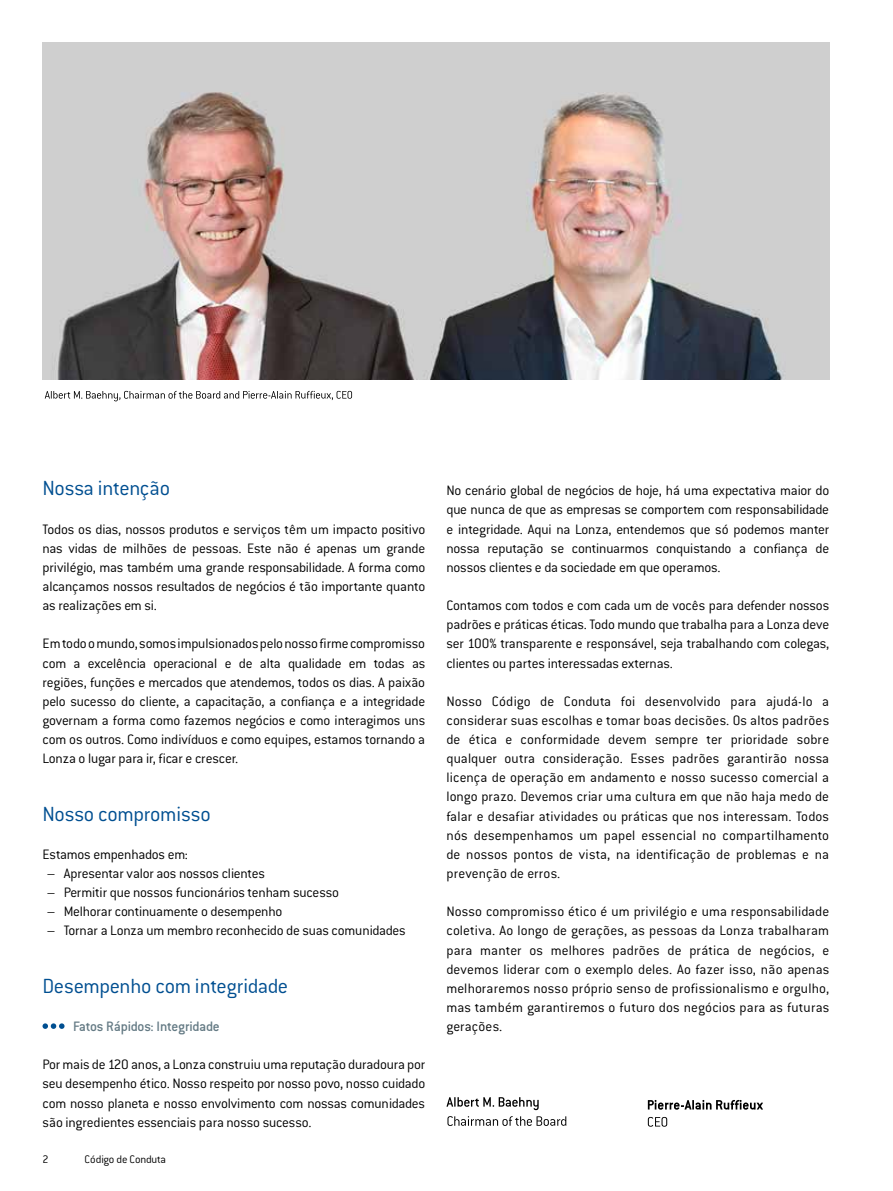
<style>
.page{position:relative;width:893px;height:1191px;background:#fff}
.page>*{position:absolute;margin:0;border:0;box-sizing:border-box;transform-origin:0 0}
.t1{font:300 22.5px "Conduit ITC Std";letter-spacing:-.015em;color:#004f91}
.t2{font:300 15px/19.2px "Conduit ITC Std";letter-spacing:-.01em;color:#000;text-align:justify}
.t3{font:500 15px "Conduit ITC Std";letter-spacing:-.015em;color:#647a84}
.t4{font:300 12px "Conduit ITC Std";letter-spacing:-.015em;color:#000}
</style>
<div class="page">
<svg style="left:43px;top:1023px;width:22px;height:6px"></svg>
<img style="left:43px;top:43px;width:786px;height:336px">
<svg style="left:45px;top:391px;width:307px;height:10px"></svg>
<svg style="left:648px;top:1117px;width:19px;height:9px"></svg>
<svg style="left:648px;top:1100px;width:115px;height:9px"></svg>
<svg style="left:447px;top:1116px;width:119px;height:10px"></svg>
<svg style="left:446px;top:1097px;width:93px;height:13px"></svg>
<h1 class="t1" style="left:43px;top:475px;width:129px">Nossa intenção</h1>
<p class="t2" style="left:43px;top:519px;width:384px">Todos os dias, nossos produtos e serviços têm um impacto positivo nas vidas de milhões de pessoas. Este não é apenas um grande privilégio, mas também uma grande responsabilidade. A forma como alcançamos nossos resultados de negócios é tão importante quanto as realizações em si.</p>
<p class="t2" style="left:43px;top:634px;width:384px">Em todo o mundo, somos impulsionados pelo nosso firme compromisso com a excelência operacional e de alta qualidade em todas as regiões, funções e mercados que atendemos, todos os dias. A paixão pelo sucesso do cliente, a capacitação, a confiança e a integridade governam a forma como fazemos negócios e como interagimos uns com os outros. Como indivíduos e como equipes, estamos tornando a Lonza o lugar para ir, ficar e crescer.</p>
<h1 class="t1" style="left:43px;top:800px;width:170px">Nosso compromisso</h1>
<p class="t2" style="left:43px;top:844px;width:147px">Estamos empenhados em:</p>
<p class="t2" style="left:47px;top:863px;width:220px">– Apresentar valor aos nossos clientes</p>
<p class="t2" style="left:47px;top:882px;width:294px">– Permitir que nossos funcionários tenham sucesso</p>
<p class="t2" style="left:47px;top:901px;width:237px">– Melhorar continuamente o desempenho</p>
<p class="t2" style="left:47px;top:920px;width:361px">– Tornar a Lonza um membro reconhecido de suas comunidades</p>
<h1 class="t1" style="left:43px;top:972px;width:247px">Desempenho com integridade</h1>
<p class="t3" style="left:73px;top:1017px;width:148px">Fatos Rápidos: Integridade</p>
<p class="t2" style="left:43px;top:1054px;width:384px">Por mais de 120 anos, a Lonza construiu uma reputação duradoura por seu desempenho ético. Nosso respeito por nosso povo, nosso cuidado com nosso planeta e nosso envolvimento com nossas comunidades são ingredientes essenciais para nosso sucesso.</p>
<p class="t4" style="left:43px;top:1151px;width:8px">2</p>
<p class="t4" style="left:85px;top:1151px;width:83px">Código de Conduta</p>
<p class="t2" style="left:446px;top:480px;width:384px">No cenário global de negócios de hoje, há uma expectativa maior do que nunca de que as empresas se comportem com responsabilidade e integridade. Aqui na Lonza, entendemos que só podemos manter nossa reputação se continuarmos conquistando a confiança de nossos clientes e da sociedade em que operamos.</p>
<p class="t2" style="left:446px;top:595px;width:384px">Contamos com todos e com cada um de vocês para defender nossos padrões e práticas éticas. Todo mundo que trabalha para a Lonza deve ser 100% transparente e responsável, seja trabalhando com colegas, clientes ou partes interessadas externas.</p>
<p class="t2" style="left:446px;top:691px;width:384px">Nosso Código de Conduta foi desenvolvido para ajudá-lo a considerar suas escolhas e tomar boas decisões. Os altos padrões de ética e conformidade devem sempre ter prioridade sobre qualquer outra consideração. Esses padrões garantirão nossa licença de operação em andamento e nosso sucesso comercial a longo prazo. Devemos criar uma cultura em que não haja medo de falar e desafiar atividades ou práticas que nos interessam. Todos nós desempenhamos um papel essencial no compartilhamento de nossos pontos de vista, na identificação de problemas e na prevenção de erros.</p>
<p class="t2" style="left:446px;top:901px;width:384px">Nosso compromisso ético é um privilégio e uma responsabilidade coletiva. Ao longo de gerações, as pessoas da Lonza trabalharam para manter os melhores padrões de prática de negócios, e devemos liderar com o exemplo deles. Ao fazer isso, não apenas melhoraremos nosso próprio senso de profissionalismo e orgulho, mas também garantiremos o futuro dos negócios para as futuras gerações.</p>
</div>
